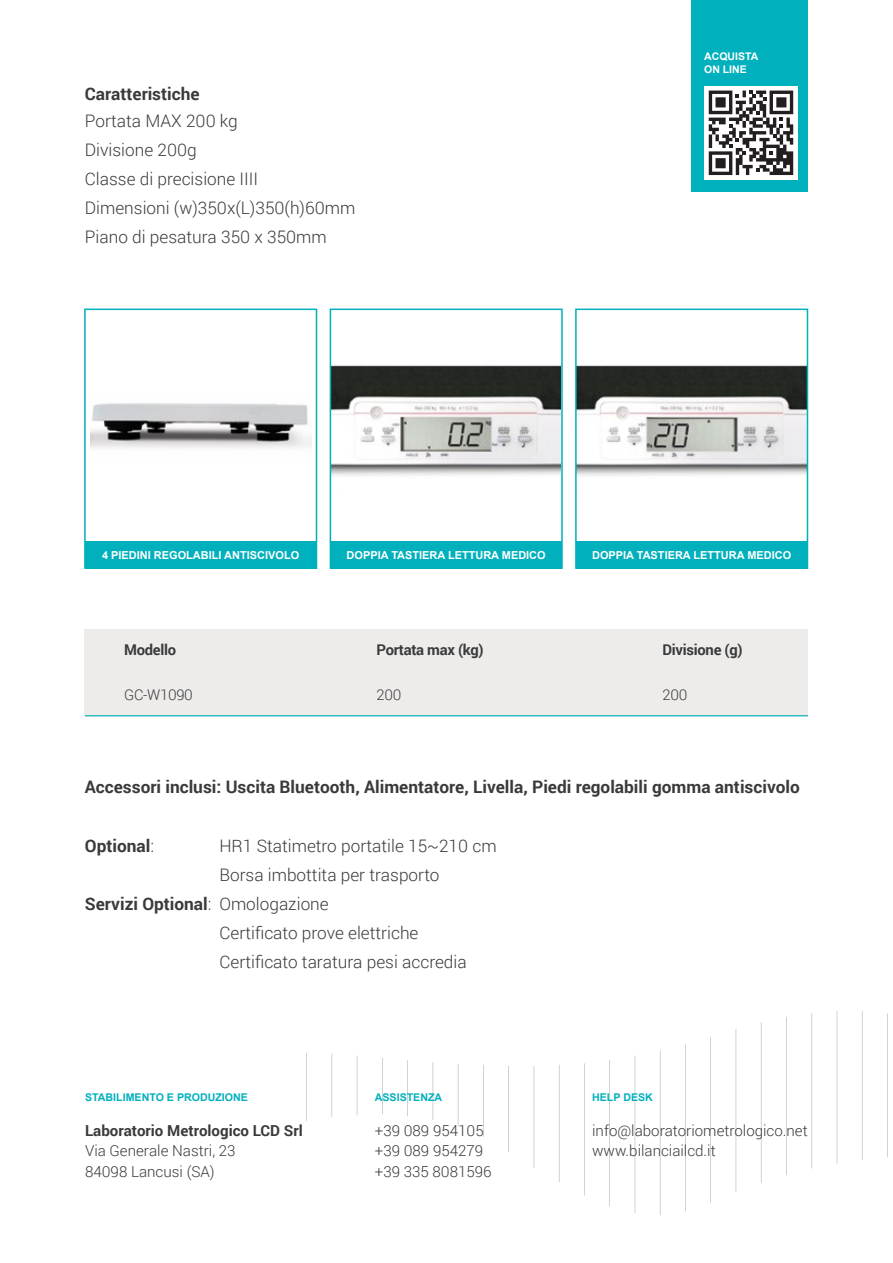
<style>
.page{position:relative;width:893px;height:1263px;background:#fff}
.page>*{position:absolute;margin:0;border:0;box-sizing:border-box;transform-origin:0 0}
.t1{font:300 17.25px/29.1px "Roboto";color:#3b3a3b}
.t2{font:700 17.25px "Roboto";color:#3b3a3b}
.t3{font:300 15.15px/20.2px "Roboto";color:#3b3a3b}
.t4{font:700 15.15px "Roboto";color:#3b3a3b}
.t5{font:700 14.85px "Roboto";letter-spacing:-.02em;color:#3b3a3b}
.t6{font:300 14.85px "Roboto";letter-spacing:-.02em;color:#3b3a3b}
.t7{font:700 10.95px "Arial";color:#fff}
.t8{font:700 10.65px "Arial";color:#00b0bd}
.t9{font:700 10.5px/12.6px "Arial";color:#fff}
.s1{font-weight:300}
</style>
<div class="page">
<hr style="left:382px;top:1058px;width:1px;height:56px;background:#bbbdbc">
<hr style="left:357px;top:1055px;width:1px;height:60px;background:#bbbdbc">
<hr style="left:407px;top:1060px;width:1px;height:56px;background:#bbbdbc">
<hr style="left:331px;top:1054px;width:1px;height:63px;background:#bbbdbc">
<hr style="left:433px;top:1062px;width:1px;height:58px;background:#bbbdbc">
<hr style="left:306px;top:1053px;width:1px;height:68px;background:#bbbdbc">
<hr style="left:458px;top:1064px;width:1px;height:62px;background:#bbbdbc">
<hr style="left:483px;top:1065px;width:1px;height:72px;background:#bbbdbc">
<hr style="left:508px;top:1066px;width:1px;height:86px;background:#bbbdbc">
<hr style="left:887px;top:1014px;width:1px;height:143px;background:#bbbdbc">
<hr style="left:862px;top:1011px;width:1px;height:149px;background:#bbbdbc">
<hr style="left:837px;top:1011px;width:1px;height:153px;background:#bbbdbc">
<hr style="left:534px;top:1066px;width:1px;height:102px;background:#bbbdbc">
<hr style="left:811px;top:1013px;width:1px;height:155px;background:#bbbdbc">
<hr style="left:786px;top:1017px;width:1px;height:158px;background:#bbbdbc">
<hr style="left:559px;top:1065px;width:1px;height:117px;background:#bbbdbc">
<hr style="left:761px;top:1022px;width:1px;height:161px;background:#bbbdbc">
<hr style="left:736px;top:1029px;width:1px;height:163px;background:#bbbdbc">
<hr style="left:584px;top:1063px;width:1px;height:132px;background:#bbbdbc">
<hr style="left:710px;top:1037px;width:1px;height:165px;background:#bbbdbc">
<hr style="left:609px;top:1059px;width:1px;height:147px;background:#bbbdbc">
<hr style="left:685px;top:1044px;width:1px;height:167px;background:#bbbdbc">
<hr style="left:635px;top:1055px;width:1px;height:158px;background:#bbbdbc">
<hr style="left:660px;top:1050px;width:1px;height:165px;background:#bbbdbc">
<div style="left:692px;top:0;width:116px;height:191px;background:#00b0bd"></div>
<div style="left:704px;top:86px;width:94px;height:94px;background:#fff"></div>
<svg style="left:709px;top:91px;width:84px;height:84px"></svg>
<div style="left:85px;top:629px;width:723px;height:88px;background:#edeceb"></div>
<hr style="left:85px;top:715px;width:723px;height:1px;background:#00b0bd">
<img style="left:333px;top:365px;width:227px;height:111px">
<img style="left:578px;top:365px;width:227px;height:111px">
<img style="left:90px;top:403px;width:221px;height:45px">
<div style="left:330px;top:309px;width:233px;height:260px;border:2px solid #00b0bd"></div>
<div style="left:330px;top:541px;width:232px;height:27px;background:#00b0bd"></div>
<div style="left:575px;top:309px;width:233px;height:260px;border:2px solid #00b0bd"></div>
<div style="left:576px;top:541px;width:231px;height:27px;background:#00b0bd"></div>
<div style="left:84px;top:309px;width:233px;height:260px;border:2px solid #00b0bd"></div>
<div style="left:85px;top:541px;width:231px;height:27px;background:#00b0bd"></div>
<p class="t2" style="left:85px;top:82px;width:116px">Caratteristiche</p>
<p class="t1" style="left:85px;top:106px;width:272px">Portata MAX 200 kg<br>Divisione 200g<br>Classe di precisione IIII<br>Dimensioni (w)350x(L)350(h)60mm<br>Piano di pesatura 350 x 350mm</p>
<p class="t9" style="left:704px;top:50px;width:56px">ACQUISTA<br>ON LINE</p>
<p class="t7" style="left:102px;top:548px;width:199px">4 PIEDINI REGOLABILI ANTISCIVOLO</p>
<p class="t7" style="left:347px;top:548px;width:201px">DOPPIA TASTIERA LETTURA MEDICO</p>
<p class="t7" style="left:592px;top:548px;width:201px">DOPPIA TASTIERA LETTURA MEDICO</p>
<p class="t5" style="left:124px;top:639px;width:53px">Modello</p>
<p class="t6" style="left:124px;top:685px;width:70px">GC-W1090</p>
<p class="t5" style="left:376px;top:639px;width:109px">Portata max (kg)</p>
<p class="t6" style="left:376px;top:685px;width:26px">200</p>
<p class="t5" style="left:663px;top:639px;width:82px">Divisione (g)</p>
<p class="t6" style="left:663px;top:685px;width:26px">200</p>
<p class="t2" style="left:85px;top:775px;width:716px">Accessori inclusi: Uscita Bluetooth, Alimentatore, Livella, Piedi regolabili gomma antiscivolo</p>
<p class="t2" style="left:85px;top:833px;width:71px">Optional<span class="s1">:</span></p>
<p class="t1" style="left:219px;top:830px;width:279px">HR1 Statimetro portatile 15~210 cm</p>
<p class="t1" style="left:219px;top:859px;width:222px">Borsa imbottita per trasporto</p>
<p class="t2" style="left:85px;top:891px;width:245px">Servizi Optional<span class="s1">: Omologazione</span></p>
<p class="t1" style="left:219px;top:918px;width:201px">Certificato prove elettriche</p>
<p class="t1" style="left:219px;top:947px;width:249px">Certificato taratura pesi accredia</p>
<p class="t8" style="left:85px;top:1090px;width:164px">STABILIMENTO E PRODUZIONE</p>
<p class="t4" style="left:85px;top:1120px;width:219px">Laboratorio Metrologico LCD Srl</p>
<p class="t3" style="left:85px;top:1140px;width:152px">Via Generale Nastri, 23<br>84098 Lancusi (SA)</p>
<p class="t8" style="left:375px;top:1090px;width:69px">ASSISTENZA</p>
<p class="t3" style="left:375px;top:1120px;width:118px">+39 089 954105 +39 089 954279 +39 335 8081596</p>
<p class="t8" style="left:592px;top:1090px;width:62px">HELP DESK</p>
<p class="t3" style="left:592px;top:1120px;width:217px">info@laboratoriometrologico.net www.bilanciailcd.it</p>
</div>
